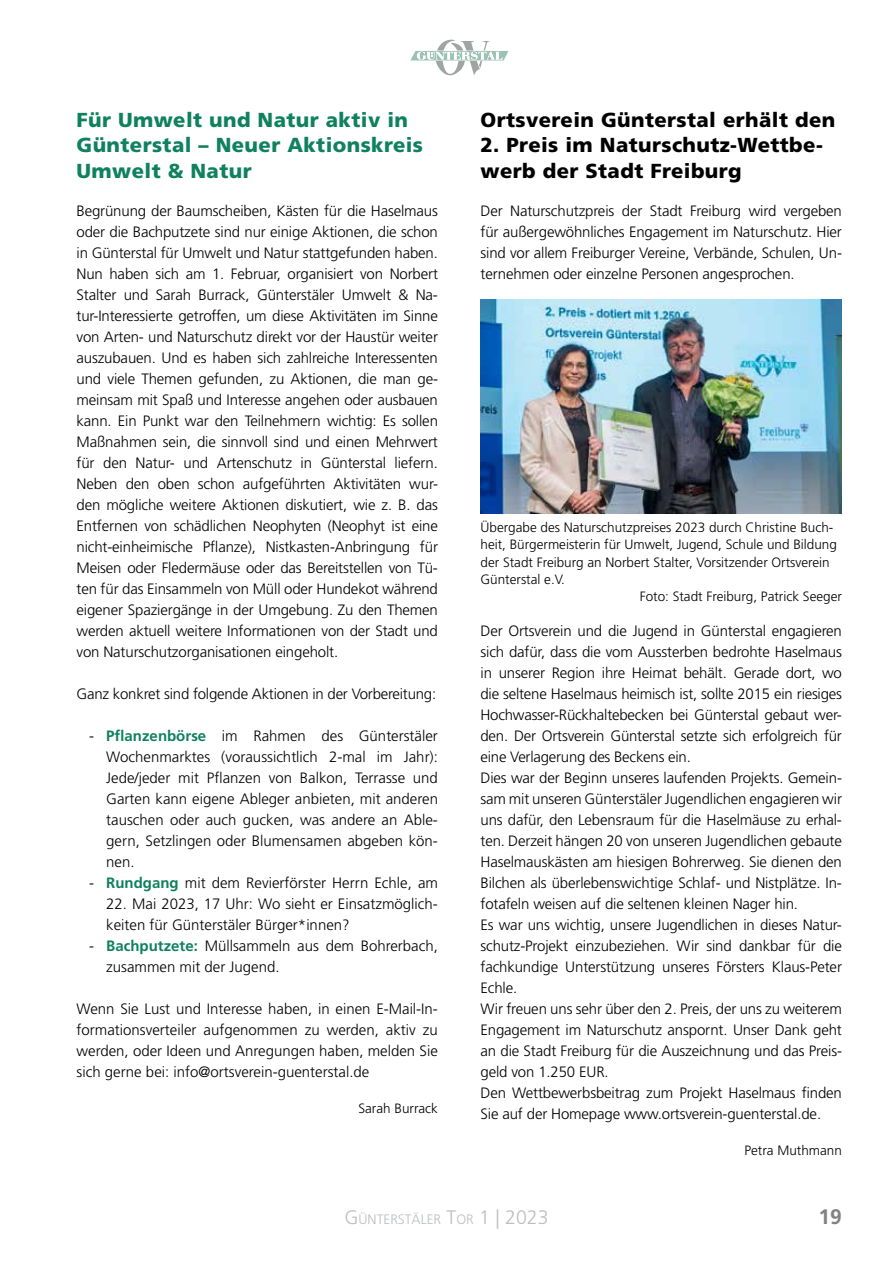
<style>
.page{position:relative;width:893px;height:1263px;background:#fff}
.page>*{position:absolute;margin:0;border:0;box-sizing:border-box;transform-origin:0 0}
.t1{font:700 21px "Frutiger LT";color:#808285}
.t2{font:900 20.25px/25.5px "Frutiger LT";letter-spacing:.02em;color:#000}
.t3{font:900 20.25px/25.5px "Frutiger LT";letter-spacing:.02em;color:#0f815e}
.t4{font:300 15px/21px "Frutiger LT";letter-spacing:-.01em;color:#000;text-align:justify}
.t5{font:300 13.65px "Frutiger LT";color:#bcbec0}
.t6{font:300 13.5px "Frutiger LT";color:#000}
.s1{font-weight:700;color:#0f815e}
.s2{font-size:19.5px}
</style>
<div class="page">
<svg style="left:410px;top:40px;width:98px;height:36px"></svg>
<img style="left:480px;top:300px;width:362px;height:214px">
<h2 class="t3" style="left:77px;top:107px;width:348px">Für Umwelt und Natur aktiv in<br>Günterstal – Neuer Aktionskreis<br>Umwelt &amp; Natur</h2>
<p class="t4" style="left:77px;top:200px;width:363px">Begrünung der Baumscheiben, Kästen für die Haselmaus oder die Bachputzete sind nur einige Aktionen, die schon in Günterstal für Umwelt und Natur stattgefunden haben.<br>Nun haben sich am 1. Februar, organisiert von Norbert Stalter und Sarah Burrack, Günterstäler Umwelt &amp; Na&shy;tur-Interessierte getroffen, um diese Aktivitäten im Sinne von Arten- und Naturschutz direkt vor der Haustür weiter auszubauen. Und es haben sich zahlreiche Interessenten und viele Themen gefunden, zu Aktionen, die man ge&shy;meinsam mit Spaß und Interesse angehen oder ausbauen kann. Ein Punkt war den Teilnehmern wichtig: Es sollen Maßnahmen sein, die sinnvoll sind und einen Mehrwert für den Natur- und Artenschutz in Günterstal liefern.<br>Neben den oben schon aufgeführten Aktivitäten wur&shy;den mögliche weitere Aktionen diskutiert, wie z. B. das Entfernen von schädlichen Neophyten (Neophyt ist eine nicht-einheimische Pflanze), Nistkasten-Anbringung für Meisen oder Fledermäuse oder das Bereitstellen von Tü&shy;ten für das Einsammeln von Müll oder Hundekot während eigener Spaziergänge in der Umgebung. Zu den Themen werden aktuell weitere Informationen von der Stadt und von Naturschutzorganisationen eingeholt.</p>
<p class="t4" style="left:77px;top:683px;width:361px">Ganz konkret sind folgende Aktionen in der Vorbereitung:</p>
<p class="t4" style="left:106px;top:725px;width:333px;text-indent:-17px">- <span class="s1">Pflanzenbörse</span> im Rahmen des Günterstäler Wochenmarktes (voraussichtlich 2-mal im Jahr):<br>Jede/jeder mit Pflanzen von Balkon, Terrasse und Garten kann eigene Ableger anbieten, mit anderen tauschen oder auch gucken, was andere an Able&shy;gern, Setzlingen oder Blumensamen abgeben kön&shy;nen.</p>
<p class="t4" style="left:89px;top:872px;width:350px">- <span class="s1">Rundgang</span> mit dem Revierförster Herrn Echle, am</p>
<p class="t4" style="left:106px;top:893px;width:333px">22. Mai 2023, 17 Uhr: Wo sieht er Einsatzmöglich&shy;keiten für Günterstäler Bürger*innen?</p>
<p class="t4" style="left:106px;top:935px;width:333px;text-indent:-17px">- <span class="s1">Bachputzete:</span> Müllsammeln aus dem Bohrerbach, zusammen mit der Jugend.</p>
<p class="t4" style="left:77px;top:998px;width:363px">Wenn Sie Lust und Interesse haben, in einen E-Mail-In&shy;formationsverteiler aufgenommen zu werden, aktiv zu werden, oder Ideen und Anregungen haben, melden Sie sich gerne bei: info@ortsverein-guenterstal.de</p>
<p class="t6" style="left:358px;top:1100px;width:81px">Sarah Burrack</p>
<h2 class="t2" style="left:480px;top:107px;width:356px">Ortsverein Günterstal erhält den</h2>
<h2 class="t2" style="left:480px;top:132px;width:344px">2. Preis im Naturschutz-Wettbe&shy;werb der Stadt Freiburg</h2>
<p class="t4" style="left:480px;top:200px;width:363px">Der Naturschutzpreis der Stadt Freiburg wird vergeben für außergewöhnliches Engagement im Naturschutz. Hier sind vor allem Freiburger Vereine, Verbände, Schulen, Un&shy;ternehmen oder einzelne Personen angesprochen.</p>
<p class="t6" style="left:480px;top:520px;width:354px">Übergabe des Naturschutzpreises 2023 durch Christine Buch-</p>
<p class="t6" style="left:480px;top:537px;width:358px">heit, Bürgermeisterin für Umwelt, Jugend, Schule und Bildung</p>
<p class="t6" style="left:480px;top:554px;width:351px">der Stadt Freiburg an Norbert Stalter, Vorsitzender Ortsverein</p>
<p class="t6" style="left:480px;top:571px;width:86px">Günterstal e.V.</p>
<p class="t6" style="left:640px;top:589px;width:204px">Foto: Stadt Freiburg, Patrick Seeger</p>
<p class="t4" style="left:480px;top:620px;width:363px;text-align:left">Der Ortsverein und die Jugend in Günterstal engagieren sich dafür, dass die vom Aussterben bedrohte Haselmaus in unserer Region ihre Heimat behält. Gerade dort, wo die seltene Haselmaus heimisch ist, sollte 2015 ein riesiges Hochwasser-Rückhaltebecken bei Günterstal gebaut wer&shy;den. Der Ortsverein Günterstal setzte sich erfolgreich für eine Verlagerung des Beckens ein.<br>Dies war der Beginn unseres laufenden Projekts. Gemein&shy;sam mit unseren Günterstäler Jugendlichen engagieren wir uns dafür, den Lebensraum für die Haselmäuse zu erhal&shy;ten. Derzeit hängen 20 von unseren Jugendlichen gebaute Haselmauskästen am hiesigen Bohrerweg. Sie dienen den Bilchen als überlebenswichtige Schlaf- und Nistplätze. In&shy;fotafeln weisen auf die seltenen kleinen Nager hin.<br>Es war uns wichtig, unsere Jugendlichen in dieses Natur&shy;schutz-Projekt einzubeziehen. Wir sind dankbar für die fachkundige Unterstützung unseres Försters Klaus-Peter Echle.<br>Wir freuen uns sehr über den 2. Preis, der uns zu weiterem Engagement im Naturschutz anspornt. Unser Dank geht an die Stadt Freiburg für die Auszeichnung und das Preis&shy;geld von 1.250 EUR.<br>Den Wettbewerbsbeitrag zum Projekt Haselmaus finden Sie auf der Homepage www.ortsverein-guenterstal.de.</p>
<p class="t6" style="left:744px;top:1142px;width:99px">Petra Muthmann</p>
<p class="t5" style="left:344px;top:1212px;width:206px"><span class="s2">G</span>ÜNTERSTÄLER <span class="s2">T</span>OR <span class="s2">1 | 2023</span></p>
<h1 class="t1" style="left:819px;top:1204px;width:25px">19</h1>
</div>
